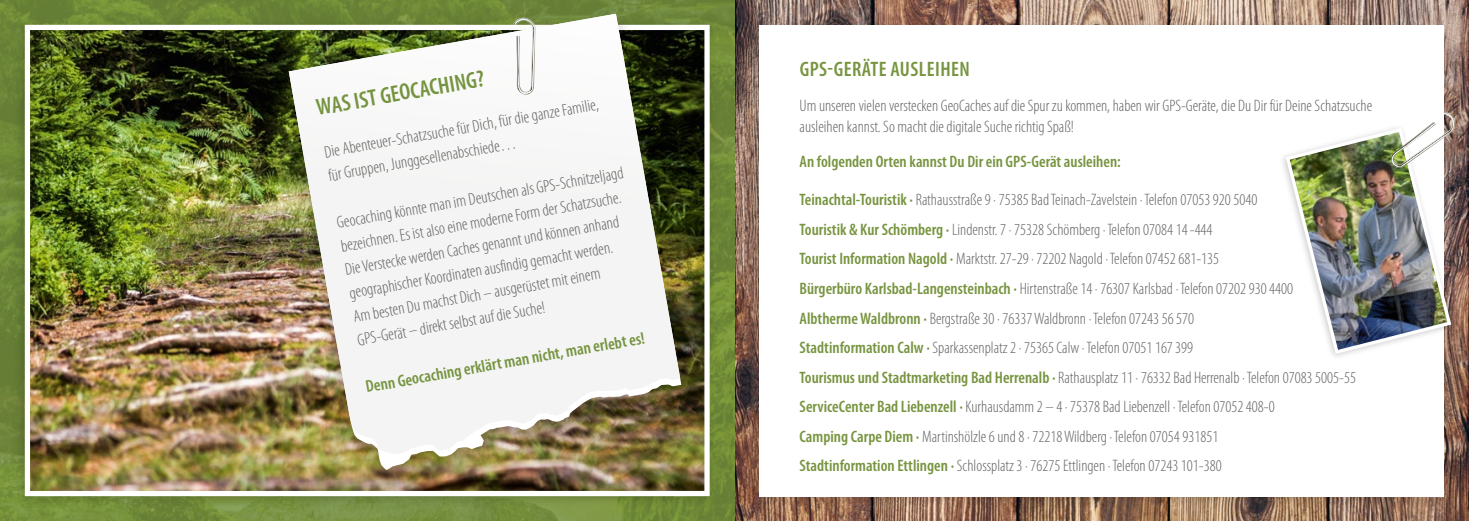
<style>
.page{position:relative;width:1469px;height:521px;background:#fff}
.page>*{position:absolute;margin:0;border:0;box-sizing:border-box;transform-origin:0 0}
.t1{font:600 condensed 23.45px "Myriad Pro";color:#75943f}
.t2{font:600 condensed 21px "Myriad Pro";letter-spacing:.02em;color:#77943f}
.t3{font:300 condensed 16.97px/23.8px "Myriad Pro";color:#636362}
.t4{font:600 condensed 16.97px "Myriad Pro";color:#75943f}
.t5{font:300 condensed 16.62px/29.6px "Myriad Pro";color:#636362}
.t6{font:600 condensed 16.62px "Myriad Pro";color:#77943f}
.s1{font-weight:600;color:#77943f}
</style>
<div class="page">
<img style="left:734px;top:0;width:734px;height:521px">
<div style="left:746px;top:17px;width:706px;height:492px;background:#000;opacity:.2"></div>
<div style="left:759px;top:25px;width:685px;height:471px;background:#fff"></div>
<div style="left:1278px;top:124px;width:177px;height:237px;background:#000;opacity:.2"></div>
<img style="left:1283px;top:126px;width:170px;height:230px">
<img style="left:1389px;top:111px;width:67px;height:59px">
<div style="left:1439px;top:106px;width:5px;height:14px;background:#fff"></div>
<svg style="left:0;top:0;width:734px;height:521px;background:#718a3a"></svg>
<div style="left:12px;top:17px;width:705px;height:492px;background:#000;opacity:.2"></div>
<img style="left:31px;top:31px;width:234px;height:459px">
<img style="left:265px;top:0;width:448px;height:495px">
<img style="left:289px;top:14px;width:392px;height:456px">
<img style="left:289px;top:14px;width:391px;height:446px">
<svg style="left:513px;top:17px;width:23px;height:79px"></svg>
<h1 class="t1" style="left:314px;top:93px;width:172px;rotate:-10deg">WAS IST GEOCACHING?</h1>
<p class="t3" style="left:322px;top:140px;width:280px;rotate:-10deg">Die Abenteuer-Schatzsuche für Dich, für die ganze Familie, für Gruppen, Junggesellenabschiede…</p>
<p class="t3" style="left:335px;top:211px;width:292px;rotate:-10deg">Geocaching könnte man im Deutschen als GPS-Schnitzeljagd bezeichnen. Es ist also eine moderne Form der Schatzsuche.<br>Die Verstecke werden Caches genannt und können anhand geographischer Koordinaten ausfindig gemacht werden.<br>Am besten Du machst Dich – ausgerüstet mit einem GPS-Gerät – direkt selbst auf die Suche!</p>
<p class="t4" style="left:364px;top:377px;width:284px;rotate:-10deg">Denn Geocaching erklärt man nicht, man erlebt es!</p>
<p class="t2" style="left:799px;top:57px;width:172px">GPS-GERÄTE AUSLEIHEN</p>
<p class="t5" style="left:799px;top:95px;width:574px;line-height:21px">Um unseren vielen verstecken GeoCaches auf die Spur zu kommen, haben wir GPS-Geräte, die Du Dir für Deine Schatzsuche ausleihen kannst. So macht die digitale Suche richtig Spaß!</p>
<p class="t6" style="left:799px;top:151px;width:323px">An folgenden Orten kannst Du Dir ein GPS-Gerät ausleihen:</p>
<p class="t5" style="left:799px;top:185px;width:558px"><span class="s1">Teinachtal-Touristik ·</span> Rathausstraße 9 · 75385 Bad Teinach-Zavelstein · Telefon 07053 920 5040<br><span class="s1">Touristik &amp; Kur Schömberg ·</span> Lindenstr. 7 · 75328 Schömberg · Telefon 07084 14-444<br><span class="s1">Tourist Information Nagold ·</span> Marktstr. 27-29 · 72202 Nagold · Telefon 07452 681-135<br><span class="s1">Bürgerbüro Karlsbad-Langensteinbach ·</span> Hirtenstraße 14 · 76307 Karlsbad · Telefon 07202 930 4400<br><span class="s1">Albtherme Waldbronn ·</span> Bergstraße 30 · 76337 Waldbronn · Telefon 07243 56 570<br><span class="s1">Stadtinformation Calw ·</span> Sparkassenplatz 2 · 75365 Calw · Telefon 07051 167399<br><span class="s1">Tourismus und Stadtmarketing Bad Herrenalb ·</span> Rathausplatz 11 · 76332 Bad Herrenalb · Telefon 07083 5005-55<br><span class="s1">ServiceCenter Bad Liebenzell ·</span> Kurhausdamm 2 – 4 · 75378 Bad Liebenzell · Telefon 07052 408-0<br><span class="s1">Camping Carpe Diem ·</span> Martinshölzle 6 und 8 · 72218 Wildberg · Telefon 07054 931851<br><span class="s1">Stadtinformation Ettlingen ·</span> Schlossplatz 3 · 76275 Ettlingen · Telefon 07243 101-380</p>
</div>
